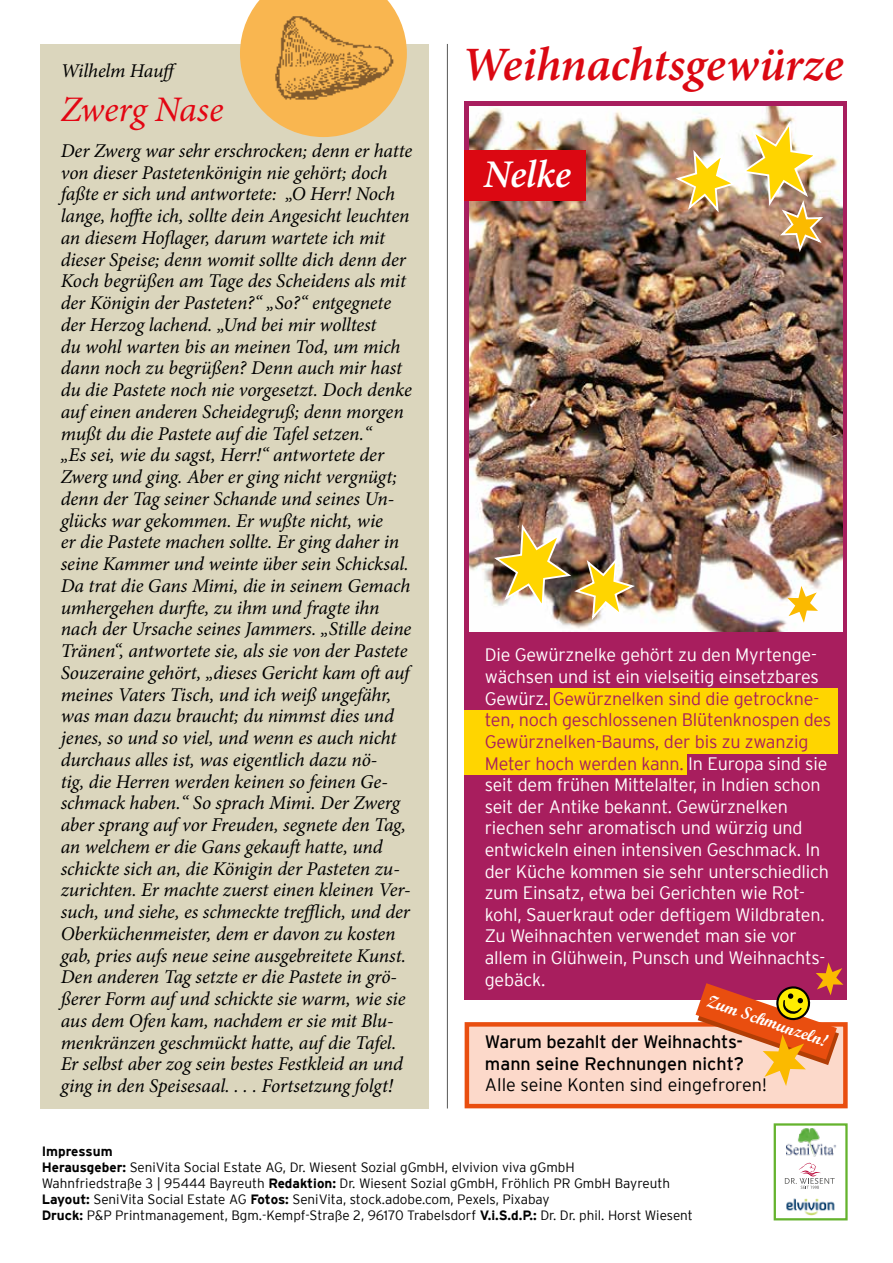
<style>
.page{position:relative;width:893px;height:1263px;background:#fff}
.page>*{position:absolute;margin:0;border:0;box-sizing:border-box;transform-origin:0 0}
.t1{font:italic 600 48px "Minion Pro";letter-spacing:-.005em;color:#db0812}
.t2{font:italic 600 39.3px "Minion Pro";letter-spacing:-.005em;color:#fff}
.t3{font:italic 36px "Minion Pro";letter-spacing:-.005em;color:#e30613}
.t4{font:italic 19.5px/21.8px "Minion Pro";letter-spacing:-.005em;color:#000}
.t5{font:300 18px/21.6px "Interstate";letter-spacing:-.01em;color:#fff}
.t6{font:18px/21.6px "Interstate";letter-spacing:-.01em;color:#000}
.t7{font:300 18px "Interstate";color:#000}
.t8{font:17.7px "Script MT Bold";color:#fff}
.t9{font:300 13.5px/16.2px "Interstate";color:#000}
.s1{color:#a81e5e}
.s2{font-weight:700}
</style>
<div class="page">
<img style="left:786px;top:1198px;width:49px;height:18px">
<svg style="left:785px;top:1163px;width:50px;height:26px"></svg>
<img style="left:786px;top:1129px;width:50px;height:28px">
<div style="left:774px;top:1123px;width:74px;height:97px;border:2px solid #65b32e"></div>
<hr style="left:447px;top:44px;width:1px;height:1064px;background:#575756">
<div style="left:40px;top:44px;width:389px;height:1064px;background:#dbd6bd"></div>
<svg style="left:240px;top:2px;width:127px;height:135px"></svg>
<img style="left:258px;top:0;width:149px;height:125px">
<div style="left:465px;top:101px;width:382px;height:898px;background:#a81e5e"></div>
<img style="left:469px;top:106px;width:374px;height:526px">
<div style="left:465px;top:150px;width:121px;height:50px;background:#db0812"></div>
<div style="left:551px;top:688px;width:287px;height:25px;background:#ffd500"></div>
<div style="left:465px;top:750px;width:222px;height:25px;background:#ffd500"></div>
<div style="left:465px;top:710px;width:373px;height:44px;background:#ffd500"></div>
<img style="left:491px;top:524px;width:146px;height:99px">
<svg style="left:787px;top:586px;width:31px;height:37px"></svg>
<img style="left:673px;top:121px;width:152px;height:134px">
<div style="left:465px;top:1022px;width:383px;height:86px;background:#fcd9ca;border:4px solid #e94e0f"></div>
<svg style="left:696px;top:962px;width:147px;height:124px"></svg>
<p class="t4" style="left:61px;top:60px;width:120px">Wilhelm Hauff</p>
<h3 class="t3" style="left:61px;top:84px;width:164px">Zwerg Nase</h3>
<p class="t4" style="left:61px;top:140px;width:353px">Der Zwerg war sehr erschrocken; denn er hatte von dieser Pastetenkönigin nie gehört; doch faßte er sich und antwortete: „O Herr! Noch lange, hoffte ich, sollte dein Angesicht leuchten an diesem Hoflager, darum wartete ich mit dieser Speise; denn womit sollte dich denn der Koch begrüßen am Tage des Scheidens als mit der Königin der Pasteten?“ „So?“ entgegnete der Herzog lachend. „Und bei mir wolltest<br>du wohl warten bis an meinen Tod, um mich dann noch zu begrüßen? Denn auch mir hast du die Pastete noch nie vorgesetzt. Doch denke auf einen anderen Scheidegruß; denn morgen mußt du die Pastete auf die Tafel setzen.“<br>„Es sei, wie du sagst, Herr!“ antwortete der Zwerg und ging. Aber er ging nicht vergnügt; denn der Tag seiner Schande und seines Un&shy;glücks war gekommen. Er wußte nicht, wie<br>er die Pastete machen sollte. Er ging daher in seine Kammer und weinte über sein Schicksal.<br>Da trat die Gans Mimi, die in seinem Gemach umhergehen durfte, zu ihm und fragte ihn nach der Ursache seines Jammers. „Stille deine Tränen“, antwortete sie, als sie von der Pastete Souzeraine gehört, „dieses Gericht kam oft auf meines Vaters Tisch, und ich weiß ungefähr, was man dazu braucht; du nimmst dies und jenes, so und so viel, und wenn es auch nicht durchaus alles ist, was eigentlich dazu nö-<br>tig, die Herren werden keinen so feinen Ge&shy;schmack haben.“ So sprach Mimi. Der Zwerg aber sprang auf vor Freuden, segnete den Tag, an welchem er die Gans gekauft hatte, und schickte sich an, die Königin der Pasteten zu&shy;zurichten. Er machte zuerst einen kleinen Ver&shy;such, und siehe, es schmeckte trefflich, und der Oberküchenmeister, dem er davon zu kosten gab, pries aufs neue seine ausgebreitete Kunst.<br>Den anderen Tag setzte er die Pastete in grö&shy;ßerer Form auf und schickte sie warm, wie sie aus dem Ofen kam, nachdem er sie mit Blu&shy;menkränzen geschmückt hatte, auf die Tafel.<br>Er selbst aber zog sein bestes Festkleid an und ging in den Speisesaal. . . . Fortsetzung folgt!</p>
<h1 class="t1" style="left:461px;top:31px;width:384px">Weihnachtsgewürze</h1>
<h2 class="t2" style="left:483px;top:146px;width:89px">Nelke</h2>
<p class="t5" style="left:485px;top:644px;width:348px">Die Gewürznelke gehört zu den Myrtenge&shy;wächsen und ist ein vielseitig einsetzbares Gewürz. <span class="s1">Gewürznelken sind die getrockne&shy;ten, noch geschlossenen Blütenknospen des Gewürznelken-Baums, der bis zu zwanzig Meter hoch werden kann.</span> In Europa sind sie seit dem frühen Mittelalter, in Indien schon seit der Antike bekannt. Gewürznelken riechen sehr aromatisch und würzig und entwickeln einen intensiven Geschmack. In der Küche kommen sie sehr unterschiedlich zum Einsatz, etwa bei Gerichten wie Rot&shy;kohl, Sauerkraut oder deftigem Wildbraten.<br>Zu Weihnachten verwendet man sie vor allem in Glühwein, Punsch und Weihnachts&shy;gebäck.</p>
<p class="t8" style="left:711px;top:989px;width:128px;rotate:19deg">Zum Schmunzeln!</p>
<p class="t6" style="left:485px;top:1031px;width:261px">Warum bezahlt der Weihnachts&shy;mann seine Rechnungen nicht?</p>
<p class="t7" style="left:485px;top:1075px;width:283px">Alle seine Konten sind eingefroren!</p>
<p class="t9" style="left:42px;top:1142px;width:653px"><span class="s2">Impressum<br>Herausgeber:</span> SeniVita Social Estate AG, Dr. Wiesent Sozial gGmbH, elvivion viva gGmbH<br>Wahnfriedstraße 3 | 95444 Bayreuth <span class="s2">Redaktion:</span> Dr. Wiesent Sozial gGmbH, Fröhlich PR GmbH Bayreuth <span class="s2">Layout:</span> SeniVita Social Estate AG <span class="s2">Fotos:</span> SeniVita, stock.adobe.com, Pexels, Pixabay<br><span class="s2">Druck:</span> P&amp;P Printmanagement, Bgm.-Kempf-Straße 2, 96170 Trabelsdorf <span class="s2">V.i.S.d.P.:</span> Dr. Dr. phil. Horst Wiesent</p>
</div>
